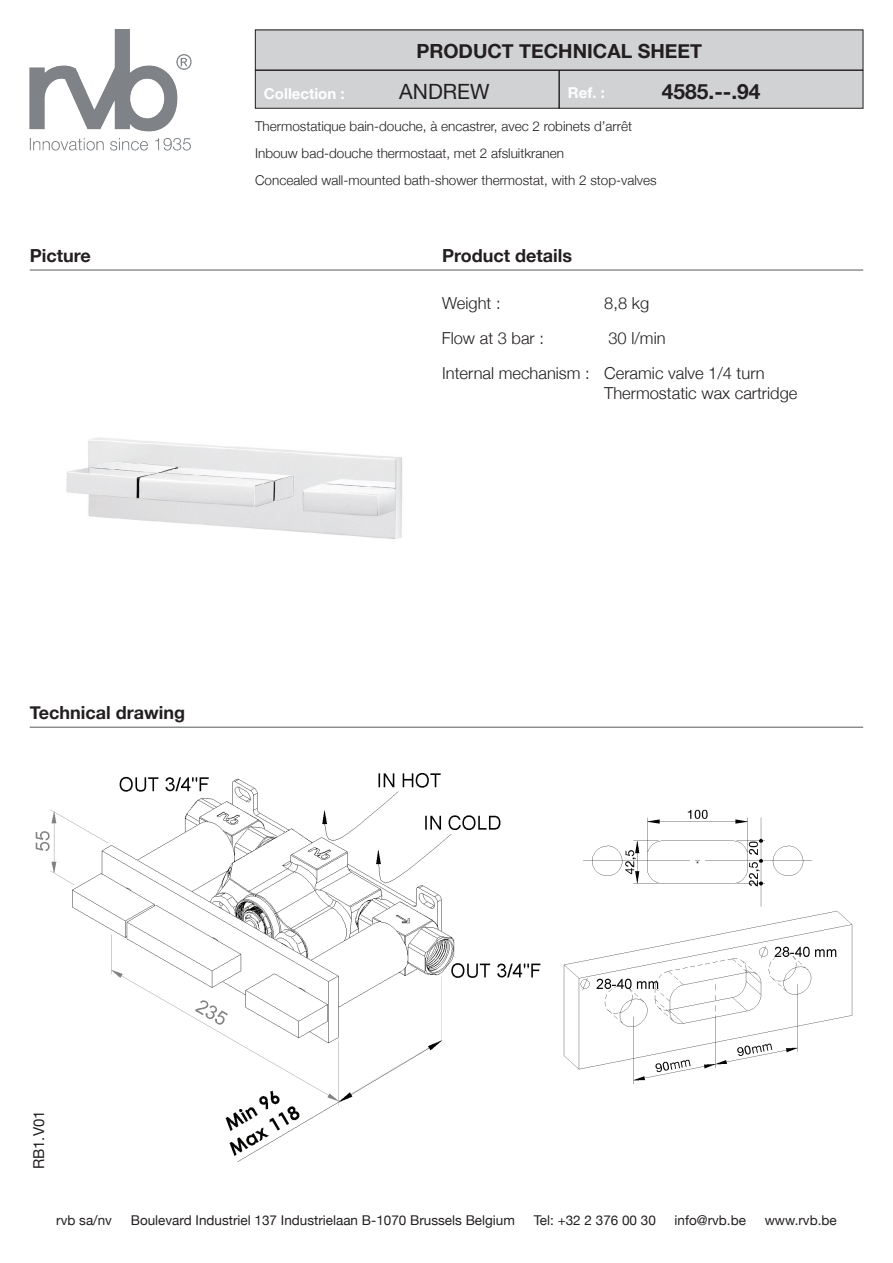
<style>
.page{position:relative;width:893px;height:1263px;background:#fff}
.page>*{position:absolute;margin:0;border:0;box-sizing:border-box;transform-origin:0 0}
.t1{font:700 21px "Helvetica Neue";color:#231f20}
.t2{font:21px "Helvetica Neue";color:#231f20}
.t3{font:700 19.5px "Helvetica Neue";color:#231f20}
.t4{font:700 18px "Helvetica Neue";color:#231f20}
.t5{font:300 16.5px/19.8px "Helvetica Neue";color:#231f20}
.t6{font:700 15px "Helvetica Neue";color:#fff}
.t7{font:15px "Helvetica Neue";color:#231f20}
.t8{font:300 13.5px/27px "Helvetica Neue";color:#231f20}
.t9{font:13.5px "Helvetica Neue";color:#231f20}
</style>
<div class="page">
<img style="left:30px;top:30px;width:162px;height:121px">
<div style="left:255px;top:70px;width:304px;height:38px;background:#d1d2d4"></div>
<div style="left:255px;top:70px;width:304px;height:38px;border:1px solid #231f20"></div>
<div style="left:559px;top:70px;width:304px;height:38px;background:#d1d2d4"></div>
<div style="left:559px;top:70px;width:304px;height:38px;border:1px solid #231f20"></div>
<div style="left:255px;top:30px;width:608px;height:40px;background:#d1d2d4"></div>
<hr style="left:30px;top:727px;width:833px;height:1px;background:#57585a">
<hr style="left:30px;top:270px;width:833px;height:1px;background:#57585a">
<img style="left:66px;top:437px;width:336px;height:102px">
<img style="left:35px;top:773px;width:505px;height:389px">
<img style="left:563px;top:809px;width:290px;height:275px">
<h2 class="t3" style="left:416px;top:39px;width:287px">PRODUCT TECHNICAL SHEET</h2>
<h1 class="t2" style="left:399px;top:79px;width:92px">ANDREW</h1>
<h1 class="t1" style="left:662px;top:79px;width:100px">4585.--.94</h1>
<p class="t6" style="left:264px;top:84px;width:82px">Collection :</p>
<p class="t6" style="left:568px;top:83px;width:38px">Ref. :</p>
<h3 class="t4" style="left:30px;top:244px;width:63px">Picture</h3>
<p class="t8" style="left:255px;top:113px;width:403px">Thermostatique bain-douche, à encastrer, avec 2 robinets d’arrêt<br>Inbouw bad-douche thermostaat, met 2 afsluitkranen<br>Concealed wall-mounted bath-shower thermostat, with 2 stop-valves</p>
<h3 class="t4" style="left:442px;top:244px;width:131px">Product details</h3>
<p class="t5" style="left:442px;top:293px;width:60px">Weight :</p>
<p class="t5" style="left:604px;top:293px;width:46px">8,8 kg</p>
<p class="t5" style="left:442px;top:328px;width:104px">Flow at 3 bar :</p>
<p class="t5" style="left:608px;top:328px;width:59px">30 l/min</p>
<p class="t5" style="left:604px;top:363px;width:195px;text-indent:-162px">Internal mechanism : Ceramic valve 1/4 turn<br>Thermostatic wax cartridge</p>
<h3 class="t4" style="left:30px;top:702px;width:157px">Technical drawing</h3>
<p class="t7" style="left:30px;top:1169px;width:60px;rotate:-90deg">RB1.V01</p>
<p class="t9" style="left:56px;top:1212px;width:57px">rvb sa/nv</p>
<p class="t9" style="left:131px;top:1212px;width:386px">Boulevard Industriel 137 Industrielaan B-1070 Brussels Belgium</p>
<p class="t9" style="left:534px;top:1212px;width:124px">Tel: +32 2 376 00 30</p>
<p class="t9" style="left:675px;top:1212px;width:73px">info@rvb.be</p>
<p class="t9" style="left:765px;top:1212px;width:73px">www.rvb.be</p>
</div>
